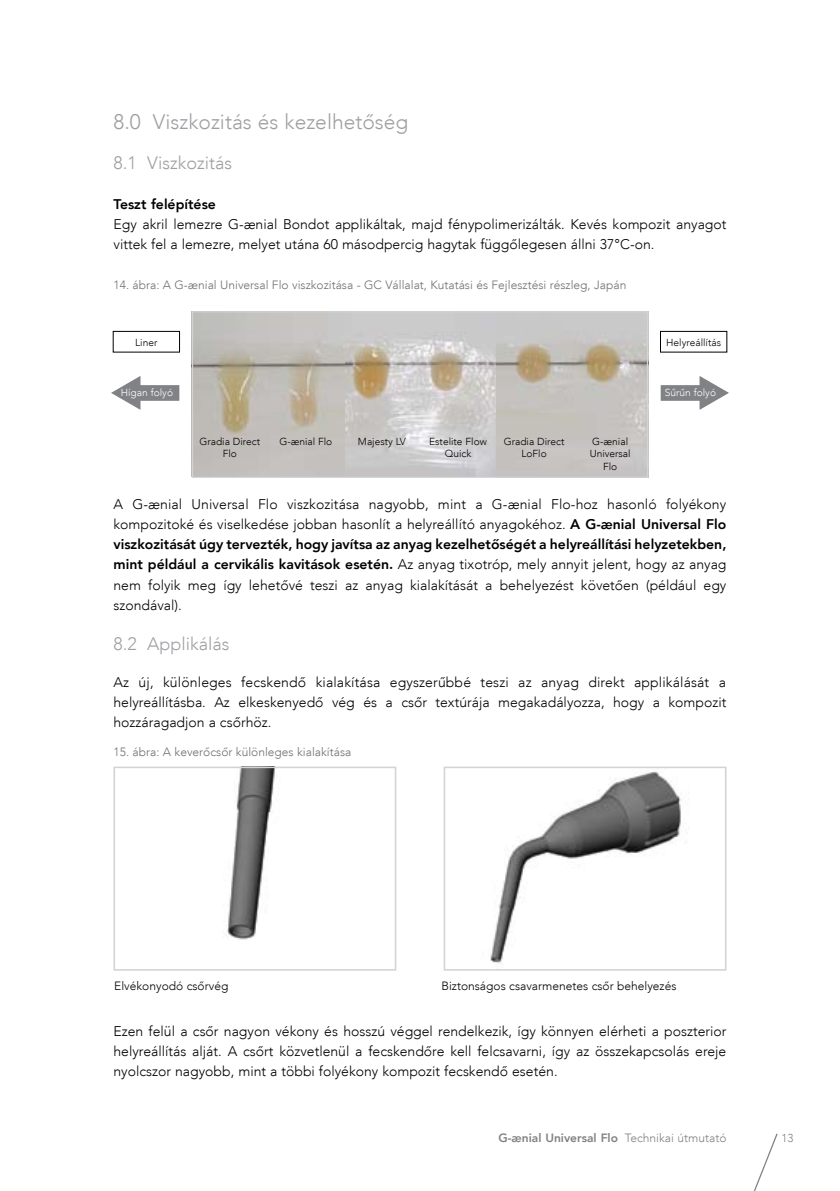
<style>
.page{position:relative;width:840px;height:1191px;background:#fff}
.page>*{position:absolute;margin:0;border:0;box-sizing:border-box;transform-origin:0 0}
.t1{font:300 21px "Avenir";color:#9d9fa2}
.t2{font:300 18px "Avenir";color:#9d9fa2}
.t3{font:300 14px/20px "Avenir";color:#000;text-align:justify}
.t4{font:800 14px "Avenir";color:#000}
.t5{font:300 12px "Avenir";color:#6d6f71}
.t6{font:300 12px "Avenir";color:#000}
.t7{font:800 12px "Avenir";color:#808285}
.t8{font:300 11.4px "Avenir";color:#808285}
.t9{font:300 10.2px/12.6px "Avenir";color:#000;text-align:center}
.t10{font:300 10.2px "Avenir";color:#fff}
.s1{font-weight:800}
.s2{font-weight:300}
</style>
<div class="page">
<img style="left:344px;top:313px;width:151px;height:163px">
<img style="left:194px;top:313px;width:150px;height:163px">
<img style="left:495px;top:313px;width:150px;height:163px">
<div style="left:192px;top:311px;width:455px;height:167px;border:1px solid #d1d3d4"></div>
<div style="left:660px;top:385px;width:44px;height:16px;background:#808285"></div>
<svg style="left:697px;top:376px;width:32px;height:34px"></svg>
<div style="left:135px;top:385px;width:44px;height:16px;background:#808285"></div>
<svg style="left:111px;top:376px;width:31px;height:34px"></svg>
<div style="left:113px;top:331px;width:67px;height:21px;border:1px solid #000"></div>
<div style="left:660px;top:331px;width:66px;height:21px;border:1px solid #000"></div>
<img style="left:226px;top:769px;width:49px;height:171px">
<div style="left:113px;top:766px;width:283px;height:204px;border:2px solid #d1d3d4"></div>
<img style="left:490px;top:771px;width:192px;height:193px">
<div style="left:443px;top:766px;width:283px;height:204px;border:2px solid #d1d3d4"></div>
<svg style="left:754px;top:1133px;width:24px;height:58px"></svg>
<h1 class="t1" style="left:113px;top:110px;width:296px">8.0 Viszkozitás és kezelhetőség</h1>
<p class="t2" style="left:113px;top:152px;width:120px">8.1 Viszkozitás</p>
<p class="t4" style="left:113px;top:196px;width:104px">Teszt felépítése</p>
<p class="t3" style="left:113px;top:214px;width:614px">Egy akril lemezre G-ænial Bondot applikáltak, majd fénypolimerizálták. Kevés kompozit anyagot vittek fel a lemezre, melyet utána 60 másodpercig hagytak függőlegesen állni 37°C-on.</p>
<p class="t5" style="left:113px;top:278px;width:514px">14. ábra: A G-ænial Universal Flo viszkozitása - GC Vállalat, Kutatási és Fejlesztési részleg, Japán</p>
<p class="t9" style="left:135px;top:336px;width:24px">Liner</p>
<p class="t9" style="left:666px;top:336px;width:56px">Helyreállítás</p>
<p class="t10" style="left:121px;top:387px;width:54px">Hígan folyó</p>
<p class="t10" style="left:664px;top:387px;width:53px">Sűrűn folyó</p>
<p class="t9" style="left:279px;top:435px;width:54px">G-ænial Flo</p>
<p class="t9" style="left:358px;top:435px;width:50px">Majesty LV</p>
<p class="t9" style="left:429px;top:435px;width:59px">Estelite Flow<br>Quick</p>
<p class="t9" style="left:503px;top:435px;width:62px">Gradia Direct<br>LoFlo</p>
<p class="t9" style="left:589px;top:435px;width:42px">G-ænial<br>Universal<br>Flo</p>
<p class="t9" style="left:199px;top:435px;width:62px">Gradia Direct<br>Flo</p>
<p class="t3" style="left:113px;top:494px;width:614px">A G-ænial Universal Flo viszkozitása nagyobb, mint a G-ænial Flo-hoz hasonló folyékony kompozitoké és viselkedése jobban hasonlít a helyreállító anyagokéhoz. <span class="s1">A G-ænial Universal Flo viszkozitását úgy tervezték, hogy javítsa az anyag kezelhetőségét a helyreállítási helyzetekben, mint például a cervikális kavitások esetén.</span> Az anyag tixotróp, mely annyit jelent, hogy az anyag nem folyik meg így lehetővé teszi az anyag kialakítását a behelyezést követően (például egy szondával).</p>
<p class="t2" style="left:113px;top:632px;width:117px">8.2 Applikálás</p>
<p class="t3" style="left:113px;top:671px;width:614px">Az új, különleges fecskendő kialakítása egyszerűbbé teszi az anyag direkt applikálását a helyreállításba. Az elkeskenyedő vég és a csőr textúrája megakadályozza, hogy a kompozit hozzáragadjon a csőrhöz.</p>
<p class="t5" style="left:113px;top:744px;width:239px">15. ábra: A keverőcsőr különleges kialakítása</p>
<p class="t6" style="left:114px;top:979px;width:115px">Elvékonyodó csőrvég</p>
<p class="t6" style="left:441px;top:979px;width:236px">Biztonságos csavarmenetes csőr behelyezés</p>
<p class="t3" style="left:113px;top:1021px;width:614px">Ezen felül a csőr nagyon vékony és hosszú véggel rendelkezik, így könnyen elérheti a poszterior helyreállítás alját. A csőrt közvetlenül a fecskendőre kell felcsavarni, így az összekapcsolás ereje nyolcszor nagyobb, mint a többi folyékony kompozit fecskendő esetén.</p>
<p class="t7" style="left:498px;top:1130px;width:229px">G-ænial Universal Flo <span class="s2">Technikai útmutató</span></p>
<p class="t8" style="left:781px;top:1131px;width:13px">13</p>
</div>
